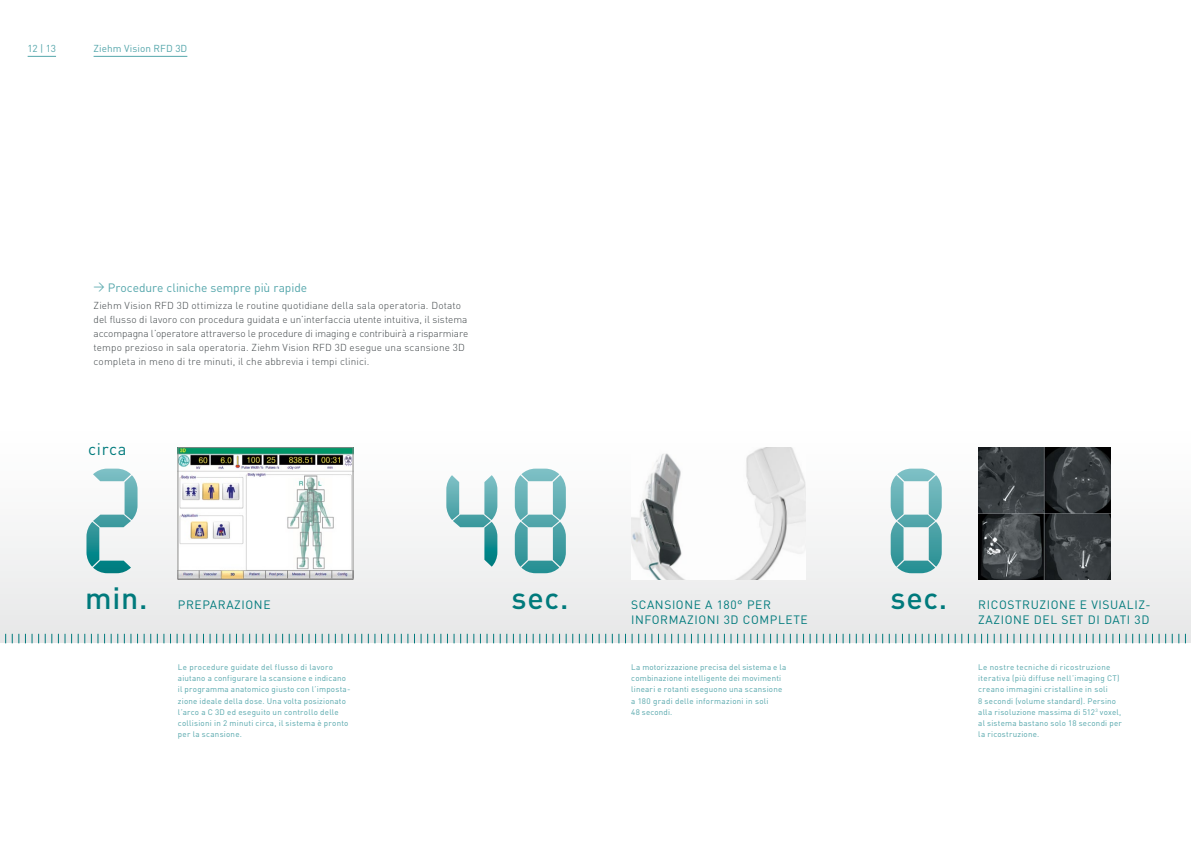
<style>
.page{position:relative;width:1191px;height:842px;background:#fff}
.page>*{position:absolute;margin:0;border:0;box-sizing:border-box;transform-origin:0 0}
.t1{font:500 30.3px "DIN";letter-spacing:.025em;color:#007a7c}
.t2{font:16.5px "DIN";letter-spacing:.045em;color:#007a7c}
.t3{font:12px/14.4px "DIN";letter-spacing:.05em;color:#007a7c}
.t4{font:12px "DIN";letter-spacing:-.005em;color:#54a6ab}
.t5{font:300 10px/14px "DIN";letter-spacing:.01em;color:#3f4548}
.t6{font:10px "DIN";letter-spacing:.005em;color:#54a6ab}
.t7{font:8px/11.2px "DIN";letter-spacing:.03em;color:#54a6ab}
.s1{font-size:11px}
</style>
<div class="page">
<hr style="left:94px;top:56px;width:93px;height:1px;background:#54a6ab">
<svg style="left:28px;top:56px;width:28px;height:1px"></svg>
<svg style="left:0;top:447px;width:1191px;height:197px;fill:#eff0f0"></svg>
<img style="left:978px;top:447px;width:132px;height:132px">
<img style="left:631px;top:447px;width:174px;height:132px">
<svg style="left:12px;top:634px;width:7px;height:9px"></svg>
<svg style="left:32px;top:634px;width:7px;height:9px"></svg>
<svg style="left:45px;top:634px;width:7px;height:9px"></svg>
<svg style="left:58px;top:634px;width:7px;height:9px"></svg>
<svg style="left:78px;top:634px;width:7px;height:9px"></svg>
<svg style="left:91px;top:634px;width:7px;height:9px"></svg>
<svg style="left:111px;top:634px;width:7px;height:9px"></svg>
<svg style="left:124px;top:634px;width:7px;height:9px"></svg>
<svg style="left:144px;top:634px;width:7px;height:9px"></svg>
<svg style="left:157px;top:634px;width:7px;height:9px"></svg>
<svg style="left:177px;top:634px;width:7px;height:9px"></svg>
<svg style="left:190px;top:634px;width:7px;height:9px"></svg>
<svg style="left:210px;top:634px;width:7px;height:9px"></svg>
<svg style="left:223px;top:634px;width:7px;height:9px"></svg>
<svg style="left:236px;top:634px;width:7px;height:9px"></svg>
<svg style="left:256px;top:634px;width:7px;height:9px"></svg>
<svg style="left:269px;top:634px;width:7px;height:9px"></svg>
<svg style="left:289px;top:634px;width:7px;height:9px"></svg>
<svg style="left:302px;top:634px;width:7px;height:9px"></svg>
<svg style="left:322px;top:634px;width:7px;height:9px"></svg>
<svg style="left:335px;top:634px;width:7px;height:9px"></svg>
<svg style="left:355px;top:634px;width:7px;height:9px"></svg>
<svg style="left:368px;top:634px;width:7px;height:9px"></svg>
<svg style="left:381px;top:634px;width:7px;height:9px"></svg>
<svg style="left:401px;top:634px;width:7px;height:9px"></svg>
<svg style="left:414px;top:634px;width:7px;height:9px"></svg>
<svg style="left:434px;top:634px;width:7px;height:9px"></svg>
<svg style="left:447px;top:634px;width:7px;height:9px"></svg>
<svg style="left:467px;top:634px;width:7px;height:9px"></svg>
<svg style="left:480px;top:634px;width:7px;height:9px"></svg>
<svg style="left:500px;top:634px;width:7px;height:9px"></svg>
<svg style="left:513px;top:634px;width:7px;height:9px"></svg>
<svg style="left:526px;top:634px;width:7px;height:9px"></svg>
<svg style="left:546px;top:634px;width:7px;height:9px"></svg>
<svg style="left:559px;top:634px;width:7px;height:9px"></svg>
<svg style="left:579px;top:634px;width:7px;height:9px"></svg>
<svg style="left:592px;top:634px;width:7px;height:9px"></svg>
<svg style="left:612px;top:634px;width:7px;height:9px"></svg>
<svg style="left:625px;top:634px;width:7px;height:9px"></svg>
<svg style="left:645px;top:634px;width:7px;height:9px"></svg>
<svg style="left:658px;top:634px;width:7px;height:9px"></svg>
<svg style="left:678px;top:634px;width:7px;height:9px"></svg>
<svg style="left:691px;top:634px;width:7px;height:9px"></svg>
<svg style="left:704px;top:634px;width:7px;height:9px"></svg>
<svg style="left:724px;top:634px;width:7px;height:9px"></svg>
<svg style="left:737px;top:634px;width:7px;height:9px"></svg>
<svg style="left:757px;top:634px;width:7px;height:9px"></svg>
<svg style="left:1007px;top:634px;width:7px;height:9px"></svg>
<svg style="left:770px;top:634px;width:7px;height:9px"></svg>
<svg style="left:1020px;top:634px;width:7px;height:9px"></svg>
<svg style="left:1033px;top:634px;width:7px;height:9px"></svg>
<svg style="left:790px;top:634px;width:7px;height:9px"></svg>
<svg style="left:803px;top:634px;width:7px;height:9px"></svg>
<svg style="left:1053px;top:634px;width:7px;height:9px"></svg>
<svg style="left:1066px;top:634px;width:7px;height:9px"></svg>
<svg style="left:823px;top:634px;width:7px;height:9px"></svg>
<svg style="left:836px;top:634px;width:7px;height:9px"></svg>
<svg style="left:1086px;top:634px;width:7px;height:9px"></svg>
<svg style="left:849px;top:634px;width:7px;height:9px"></svg>
<svg style="left:1099px;top:634px;width:7px;height:9px"></svg>
<svg style="left:869px;top:634px;width:7px;height:9px"></svg>
<svg style="left:1119px;top:634px;width:7px;height:9px"></svg>
<svg style="left:882px;top:634px;width:7px;height:9px"></svg>
<svg style="left:1132px;top:634px;width:7px;height:9px"></svg>
<svg style="left:902px;top:634px;width:7px;height:9px"></svg>
<svg style="left:1152px;top:634px;width:7px;height:9px"></svg>
<svg style="left:915px;top:634px;width:7px;height:9px"></svg>
<svg style="left:1165px;top:634px;width:7px;height:9px"></svg>
<svg style="left:1178px;top:634px;width:7px;height:9px"></svg>
<svg style="left:935px;top:634px;width:7px;height:9px"></svg>
<svg style="left:948px;top:634px;width:7px;height:9px"></svg>
<svg style="left:968px;top:634px;width:7px;height:9px"></svg>
<svg style="left:981px;top:634px;width:13px;height:9px"></svg>
<svg style="left:86px;top:469px;width:51px;height:104px"></svg>
<svg style="left:890px;top:469px;width:51px;height:104px"></svg>
<svg style="left:515px;top:469px;width:51px;height:104px"></svg>
<svg style="left:446px;top:475px;width:51px;height:92px"></svg>
<img style="left:180px;top:449px;width:171px;height:129px">
<div style="left:178px;top:447px;width:175px;height:133px;border:1px solid #878786"></div>
<p class="t6" style="left:28px;top:43px;width:30px">12 | 13</p>
<p class="t6" style="left:94px;top:43px;width:95px">Ziehm Vision RFD 3D</p>
<h3 class="t4" style="left:94px;top:280px;width:215px"><span class="s1">&gt;</span> Procedure cliniche sempre più rapide</h3>
<p class="t5" style="left:94px;top:298px;width:376px">Ziehm Vision RFD 3D ottimizza le routine quotidiane della sala operatoria. Dotato del flusso di lavoro con procedura guidata e un’interfaccia utente intuitiva, il sistema accompagna l’operatore attraverso le procedure di imaging e contribuirà a risparmiare tempo prezioso in sala operatoria. Ziehm Vision RFD 3D esegue una scansione 3D completa in meno di tre minuti, il che abbrevia i tempi clinici.</p>
<h2 class="t2" style="left:88px;top:439px;width:40px">circa</h2>
<h1 class="t1" style="left:85px;top:579px;width:64px">min.</h1>
<h3 class="t3" style="left:178px;top:598px;width:94px">PREPARAZIONE</h3>
<h1 class="t1" style="left:511px;top:579px;width:58px">sec.</h1>
<h1 class="t1" style="left:890px;top:579px;width:58px">sec.</h1>
<h3 class="t3" style="left:631px;top:598px;width:178px">SCANSIONE A 180° PER<br>INFORMAZIONI 3D COMPLETE</h3>
<h3 class="t3" style="left:978px;top:598px;width:174px">RICOSTRUZIONE E VISUALIZ-<br>ZAZIONE DEL SET DI DATI 3D</h3>
<p class="t7" style="left:178px;top:661px;width:174px">Le procedure guidate del flusso di lavoro aiutano a configurare la scansione e indicano il programma anatomico giusto con l’imposta&shy;zione ideale della dose. Una volta posizionato l’arco a C 3D ed eseguito un controllo delle collisioni in 2 minuti circa, il sistema è pronto per la scansione.</p>
<p class="t7" style="left:631px;top:661px;width:157px">La motorizzazione precisa del sistema e la combinazione intelligente dei movimenti lineari e rotanti eseguono una scansione a 180 gradi delle informazioni in soli<br>48 secondi.</p>
<p class="t7" style="left:978px;top:661px;width:145px">Le nostre tecniche di ricostruzione iterativa (più diffuse nell’imaging CT) creano immagini cristalline in soli<br>8 secondi (volume standard). Persino alla risoluzione massima di 512<sup>3</sup> voxel, al sistema bastano solo 18 secondi per la ricostruzione.</p>
</div>
